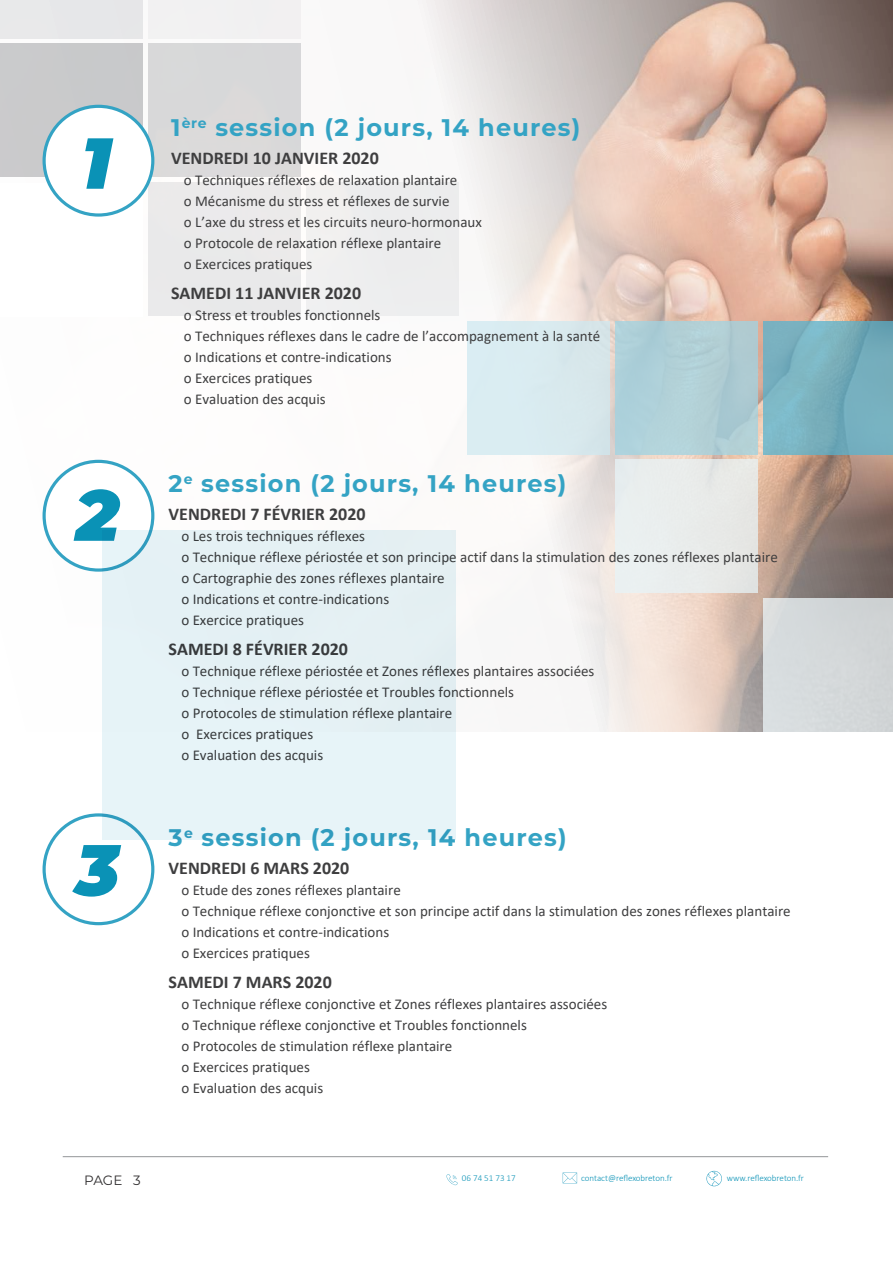
<style>
.page{position:relative;width:893px;height:1263px;background:#fff}
.page>*{position:absolute;margin:0;border:0;box-sizing:border-box;transform-origin:0 0}
.t1{font:italic 900 72px "Montserrat";color:#0a92b6}
.Body_Text{font:700 24px "Montserrat";letter-spacing:.05em;color:#34a3c4}
.Body_Text-2{font:700 18px "Calibri";color:#3e3e3f}
.Body_Text-3{font:15px "Calibri";color:#3e3e3f}
.t2{font:13.5px "Montserrat";color:#312f30}
.t3{font:300 9px "Calibri";color:#0a92b6}
</style>
<div class="page">
<img style="left:0;top:0;width:893px;height:732px">
<div style="left:0;top:183px;width:143px;height:134px;background:#fff"></div>
<div style="left:467px;top:321px;width:143px;height:133px;background:#d9ebf0"></div>
<div style="left:615px;top:321px;width:143px;height:133px;background:#b0d0d7"></div>
<div style="left:148px;top:182px;width:152px;height:134px;background:#e6e7e9"></div>
<div style="left:148px;top:44px;width:152px;height:133px;background:#d8d9d9"></div>
<div style="left:148px;top:0;width:152px;height:39px;background:#f5f5f6"></div>
<div style="left:0;top:44px;width:143px;height:133px;background:#cacacb"></div>
<div style="left:0;top:0;width:143px;height:39px;background:#e6e7e9"></div>
<div style="left:615px;top:459px;width:143px;height:134px;background:#e9eceb"></div>
<div style="left:763px;top:598px;width:130px;height:134px;background:#d4d9da"></div>
<svg style="left:763px;top:321px;width:130px;height:133px;background:#77b0be"></svg>
<div style="left:306px;top:182px;width:152px;height:134px;background:#f2f3f4"></div>
<div style="left:44px;top:106px;width:109px;height:109px;background:#fff;border-radius:50%"></div>
<div style="left:43px;top:105px;width:111px;height:112px;border:3px solid #34a3c4;border-radius:50%"></div>
<div style="left:44px;top:461px;width:109px;height:109px;background:#fff;border-radius:50%"></div>
<div style="left:43px;top:460px;width:111px;height:112px;border:3px solid #34a3c4;border-radius:50%"></div>
<div style="left:43px;top:813px;width:111px;height:112px;border:3px solid #34a3c4;border-radius:50%"></div>
<div style="left:102px;top:531px;width:353px;height:309px;background:#e7f4f8"></div>
<hr style="left:63px;top:1156px;width:765px;height:1px;background:#939598">
<svg style="left:563px;top:1172px;width:14px;height:11px"></svg>
<svg style="left:446px;top:1174px;width:12px;height:11px"></svg>
<svg style="left:706px;top:1171px;width:16px;height:15px"></svg>
<p class="t1" style="left:81px;top:109px;width:32px">1</p>
<p class="t1" style="left:76px;top:461px;width:45px">2</p>
<p class="t1" style="left:75px;top:815px;width:46px">3</p>
<p class="Body_Text" style="left:171px;top:110px;width:411px">1<sup>ère</sup> session (2 jours, 14 heures)</p>
<p class="Body_Text-2" style="left:171px;top:145px;width:209px">VENDREDI 10 JANVIER 2020</p>
<p class="Body_Text-3" style="left:184px;top:170px;width:275px">o Techniques réflexes de relaxation plantaire</p>
<p class="Body_Text-3" style="left:184px;top:191px;width:267px">o Mécanisme du stress et réflexes de survie</p>
<p class="Body_Text-3" style="left:184px;top:212px;width:300px">o L’axe du stress et les circuits neuro-hormonaux</p>
<p class="Body_Text-3" style="left:184px;top:233px;width:259px">o Protocole de relaxation réflexe plantaire</p>
<p class="Body_Text-3" style="left:184px;top:254px;width:130px">o Exercices pratiques</p>
<p class="Body_Text-2" style="left:171px;top:280px;width:192px">SAMEDI 11 JANVIER 2020</p>
<p class="Body_Text-3" style="left:184px;top:305px;width:198px">o Stress et troubles fonctionnels</p>
<p class="Body_Text-3" style="left:184px;top:326px;width:418px">o Techniques réflexes dans le cadre de l’accompagnement à la santé</p>
<p class="Body_Text-3" style="left:184px;top:347px;width:209px">o Indications et contre-indications</p>
<p class="Body_Text-3" style="left:184px;top:368px;width:130px">o Exercices pratiques</p>
<p class="Body_Text-3" style="left:184px;top:389px;width:143px">o Evaluation des acquis</p>
<p class="Body_Text" style="left:169px;top:466px;width:399px">2<sup>e</sup> session (2 jours, 14 heures)</p>
<p class="Body_Text-2" style="left:169px;top:501px;width:199px">VENDREDI 7 FÉVRIER 2020</p>
<p class="Body_Text-3" style="left:181px;top:525px;width:185px">o Les trois techniques réflexes</p>
<p class="Body_Text-3" style="left:181px;top:546px;width:598px">o Technique réflexe périostée et son principe actif dans la stimulation des zones réflexes plantaire</p>
<p class="Body_Text-3" style="left:181px;top:567px;width:265px">o Cartographie des zones réflexes plantaire</p>
<p class="Body_Text-3" style="left:181px;top:588px;width:209px">o Indications et contre-indications</p>
<p class="Body_Text-3" style="left:181px;top:609px;width:124px">o Exercice pratiques</p>
<p class="Body_Text-2" style="left:169px;top:636px;width:181px">SAMEDI 8 FÉVRIER 2020</p>
<p class="Body_Text-3" style="left:181px;top:660px;width:415px">o Technique réflexe périostée et Zones réflexes plantaires associées</p>
<p class="Body_Text-3" style="left:181px;top:681px;width:334px">o Technique réflexe périostée et Troubles fonctionnels</p>
<p class="Body_Text-3" style="left:181px;top:702px;width:272px">o Protocoles de stimulation réflexe plantaire</p>
<p class="Body_Text-3" style="left:181px;top:723px;width:133px">o Exercices pratiques</p>
<p class="Body_Text-3" style="left:181px;top:744px;width:143px">o Evaluation des acquis</p>
<p class="Body_Text" style="left:169px;top:820px;width:399px">3<sup>e</sup> session (2 jours, 14 heures)</p>
<p class="Body_Text-2" style="left:169px;top:855px;width:182px">VENDREDI 6 MARS 2020</p>
<p class="Body_Text-3" style="left:181px;top:880px;width:221px">o Etude des zones réflexes plantaire</p>
<p class="Body_Text-3" style="left:181px;top:901px;width:611px">o Technique réflexe conjonctive et son principe actif dans la stimulation des zones réflexes plantaire</p>
<p class="Body_Text-3" style="left:181px;top:922px;width:209px">o Indications et contre-indications</p>
<p class="Body_Text-3" style="left:181px;top:943px;width:130px">o Exercices pratiques</p>
<p class="Body_Text-2" style="left:169px;top:969px;width:165px">SAMEDI 7 MARS 2020</p>
<p class="Body_Text-3" style="left:181px;top:994px;width:427px">o Technique réflexe conjonctive et Zones réflexes plantaires associées</p>
<p class="Body_Text-3" style="left:181px;top:1015px;width:347px">o Technique réflexe conjonctive et Troubles fonctionnels</p>
<p class="Body_Text-3" style="left:181px;top:1036px;width:272px">o Protocoles de stimulation réflexe plantaire</p>
<p class="Body_Text-3" style="left:181px;top:1057px;width:130px">o Exercices pratiques</p>
<p class="Body_Text-3" style="left:181px;top:1078px;width:143px">o Evaluation des acquis</p>
<p class="t2" style="left:84px;top:1170px;width:58px">PAGE 3</p>
<p class="t3" style="left:462px;top:1173px;width:55px">06 74 51 73 17</p>
<p class="t3" style="left:581px;top:1173px;width:93px">contact@reflexobreton.fr</p>
<p class="t3" style="left:727px;top:1173px;width:79px">www.reflexobreton.fr</p>
</div>
